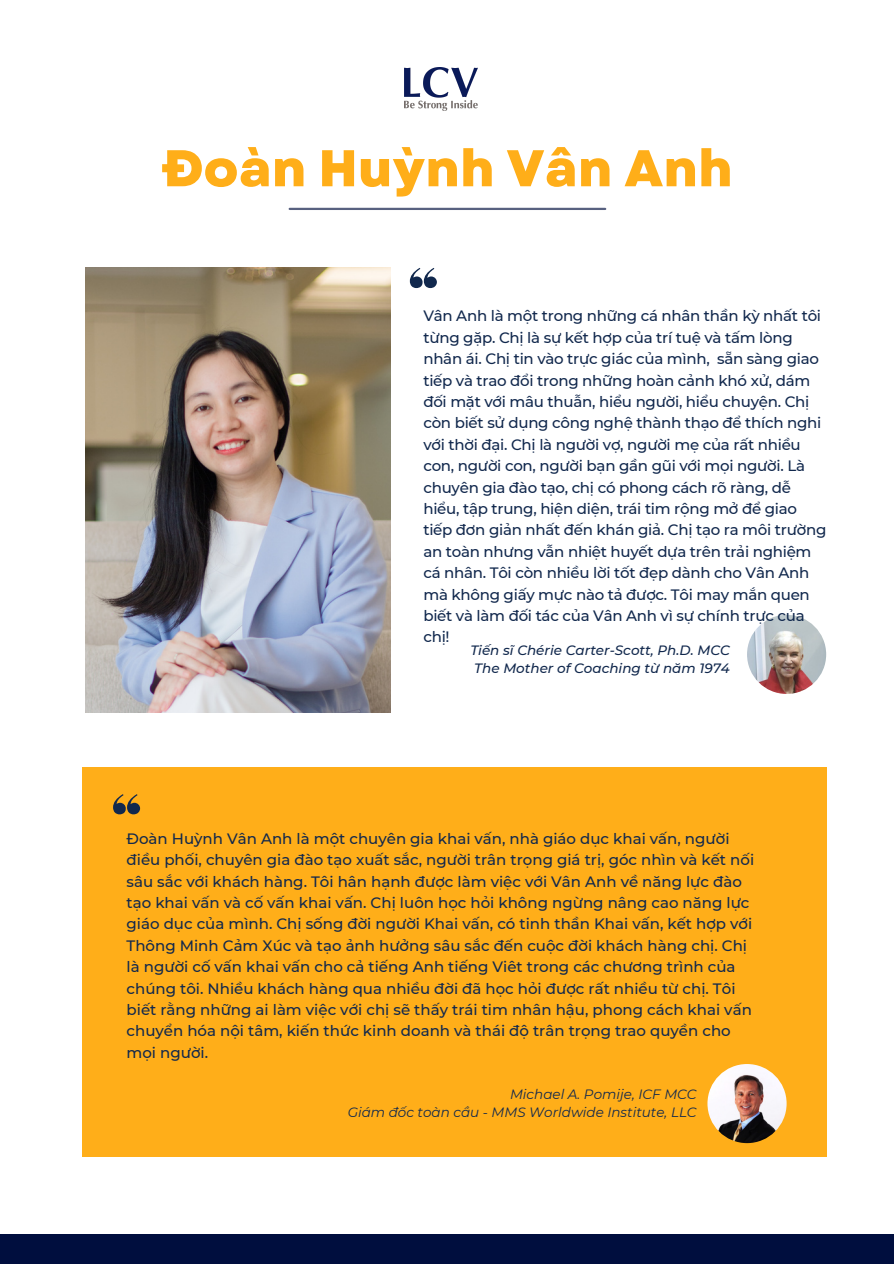
<style>
.page{position:relative;width:894px;height:1264px;background:#fff}
.page>*{position:absolute;margin:0;border:0;box-sizing:border-box;transform-origin:0 0}
.t1{font:800 51.45px "Garet";color:#ffae19}
.t2{font:500 15px/21.5px "Montserrat";color:#11284d}
.t3{font:italic 13.5px "Montserrat";color:#11284d}
.t4{font:italic 500 13.5px "Montserrat";color:#11284d}
</style>
<div class="page">
<div style="left:0;top:1233px;width:893px;height:30px;background:#000e3e"></div>
<img style="left:85px;top:268px;width:305px;height:444px">
<div style="left:82px;top:767px;width:744px;height:390px;background:#ffae19"></div>
<hr style="left:289px;top:208px;width:316px;height:2px;background:#000e3e">
<img style="left:404px;top:68px;width:74px;height:43px">
<svg style="left:410px;top:268px;width:27px;height:20px"></svg>
<img style="left:746px;top:615px;width:79px;height:79px;border-radius:50%">
<img style="left:707px;top:1063px;width:79px;height:80px;border-radius:50%">
<svg style="left:113px;top:794px;width:27px;height:20px"></svg>
<p class="t1" style="left:162px;top:131px;width:572px">Đoàn Huỳnh Vân Anh</p>
<p class="t2" style="left:423px;top:305px;width:404px">Vân Anh là một trong những cá nhân thần kỳ nhất tôi từng gặp. Chị là sự kết hợp của trí tuệ và tấm lòng nhân ái. Chị tin vào trực giác của mình, sẵn sàng giao tiếp và trao đổi trong những hoàn cảnh khó xử, dám đối mặt với mâu thuẫn, hiểu người, hiểu chuyện. Chị còn biết sử dụng công nghệ thành thạo để thích nghi với thời đại. Chị là người vợ, người mẹ của rất nhiều con, người con, người bạn gần gũi với mọi người. Là chuyên gia đào tạo, chị có phong cách rõ ràng, dễ hiểu, tập trung, hiện diện, trái tim rộng mở để giao tiếp đơn giản nhất đến khán giả. Chị tạo ra môi trường an toàn nhưng vẫn nhiệt huyết dựa trên trải nghiệm cá nhân. Tôi còn nhiều lời tốt đẹp dành cho Vân Anh mà không giấy mực nào tả được. Tôi may mắn quen biết và làm đối tác của Vân Anh vì sự chính trực của chị!</p>
<p class="t4" style="left:470px;top:641px;width:261px">Tiến sĩ Chérie Carter-Scott, Ph.D. MCC</p>
<p class="t4" style="left:474px;top:659px;width:257px">The Mother of Coaching từ năm 1974</p>
<p class="t2" style="left:126px;top:827px;width:629px">Đoàn Huỳnh Vân Anh là một chuyên gia khai vấn, nhà giáo dục khai vấn, người điều phối, chuyên gia đào tạo xuất sắc, người trân trọng giá trị, góc nhìn và kết nối sâu sắc với khách hàng. Tôi hân hạnh được làm việc với Vân Anh về năng lực đào tạo khai vấn và cố vấn khai vấn. Chị luôn học hỏi không ngừng nâng cao năng lực giáo dục của mình. Chị sống đời người Khai vấn, có tinh thần Khai vấn, kết hợp với Thông Minh Cảm Xúc và tạo ảnh hưởng sâu sắc đến cuộc đời khách hàng chị. Chị là người cố vấn khai vấn cho cả tiếng Anh tiếng Viêt trong các chương trình của chúng tôi. Nhiều khách hàng qua nhiều đời đã học hỏi được rất nhiều từ chị. Tôi biết rằng những ai làm việc với chị sẽ thấy trái tim nhân hậu, phong cách khai vấn chuyển hóa nội tâm, kiến thức kinh doanh và thái độ trân trọng trao quyền cho mọi người.</p>
<p class="t3" style="left:510px;top:1085px;width:188px">Michael A. Pomije, ICF MCC</p>
<p class="t3" style="left:347px;top:1103px;width:350px">Giám đốc toàn cầu - MMS Worldwide Institute, LLC</p>
</div>
